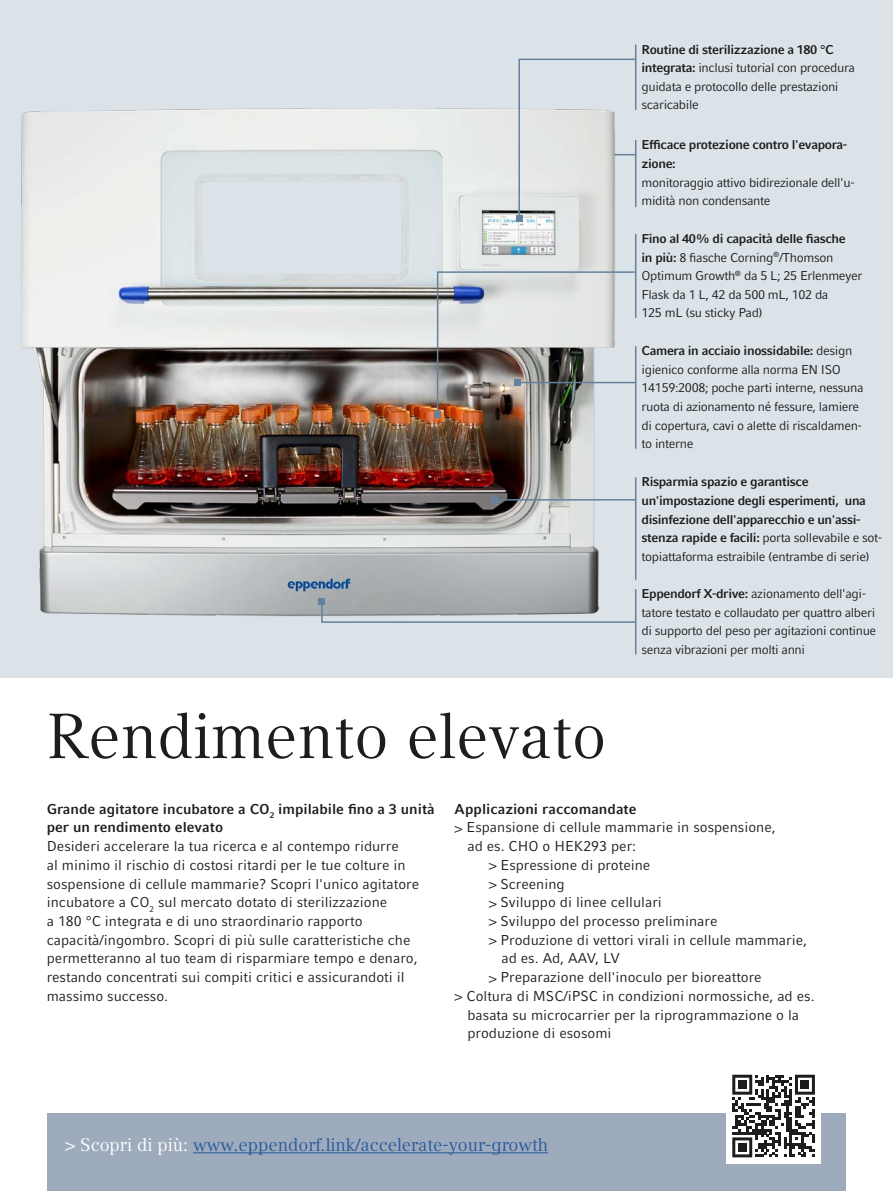
<style>
.page{position:relative;width:893px;height:1191px;background:#fff}
.page>*{position:absolute;margin:0;border:0;box-sizing:border-box;transform-origin:0 0}
._01_Headline_2_34pt{font:63px "Compatil Textfor Eppendorf";color:#1d1d1b}
.t1{font:18px "Compatil Textfor Eppendorf";color:#275b9c}
._03_Body_Copy_no_pi_9_5pt{font:14.25px/18.8px "Compatil Factfor Eppendorf";color:#1d1d1b}
._03_Body_Copy_no_pi_9_5pt-2{font:700 14.25px/18.8px "Compatil Factfor Eppendorf";color:#1d1d1b}
._03_Subtitle_9_5pt{font:700 14.25px "Compatil Factfor Eppendorf";color:#1d1d1b}
._04_Caption_8_5pt{font:12.75px/18.6px "Compatil Factfor Eppendorf";letter-spacing:-.03em;color:#1d1d1b}
._04_Caption_8_5pt-2{font:700 12.75px/18.6px "Compatil Factfor Eppendorf";letter-spacing:-.03em;color:#1d1d1b}
.s1{font-weight:700}
.s2{font-weight:400}
.s3{color:#fff}
</style>
<div class="page">
<div style="left:47px;top:1113px;width:798px;height:78px;background:#9eabbd"></div>
<div style="left:0;top:0;width:893px;height:677px;background:#dbe3e9"></div>
<img style="left:21px;top:108px;width:608px;height:508px">
<hr style="left:635px;top:589px;width:1px;height:65px;background:#66819e">
<svg style="left:319px;top:598px;width:318px;height:25px"></svg>
<hr style="left:635px;top:477px;width:1px;height:103px;background:#66819e">
<hr style="left:494px;top:499px;width:142px;height:1px;background:#66819e">
<svg style="left:491px;top:497px;width:6px;height:6px"></svg>
<hr style="left:635px;top:346px;width:1px;height:103px;background:#66819e">
<hr style="left:635px;top:234px;width:1px;height:84px;background:#66819e">
<hr style="left:635px;top:45px;width:1px;height:65px;background:#66819e">
<img style="left:435px;top:271px;width:201px;height:147px">
<svg style="left:516px;top:58px;width:120px;height:163px"></svg>
<hr style="left:193px;top:1152px;width:355px;height:1px;background:#275b9c">
<div style="left:727px;top:1069px;width:94px;height:94px;background:#fff"></div>
<svg style="left:732px;top:1074px;width:83px;height:83px"></svg>
<div style="left:738px;top:1080px;width:8px;height:9px;background:#1d1d1b"></div>
<div style="left:801px;top:1080px;width:8px;height:9px;background:#1d1d1b"></div>
<div style="left:738px;top:1143px;width:8px;height:8px;background:#1d1d1b"></div>
<hr style="left:635px;top:140px;width:1px;height:67px;background:#66819e">
<p class="_04_Caption_8_5pt" style="left:641px;top:40px;width:215px"><span class="s1">Routine di sterilizzazione a 180 °C integrata:</span> inclusi tutorial con procedura guidata e protocollo delle prestazioni scaricabile</p>
<p class="_04_Caption_8_5pt" style="left:641px;top:136px;width:215px"><span class="s1">Efficace protezione contro l'evapora&shy;zione:<br></span>monitoraggio attivo bidirezionale dell'u&shy;midità non condensante</p>
<p class="_04_Caption_8_5pt" style="left:641px;top:229px;width:222px"><span class="s1">Fino al 40% di capacità delle fiasche<br>in più:</span> 8 fiasche Corning<sup>®</sup>/Thomson<br>Optimum Growth<sup>®</sup> da 5 L; 25 Erlenmeyer<br>Flask da 1 L, 42 da 500 mL, 102 da<br>125 mL (su sticky Pad)</p>
<p class="_04_Caption_8_5pt" style="left:641px;top:341px;width:224px"><span class="s1">Camera in acciaio inossidabile:</span> design igienico conforme alla norma EN ISO 14159:2008; poche parti interne, nessuna ruota di azionamento né fessure, lamiere di copertura, cavi o alette di riscaldamen&shy;to interne</p>
<p class="_04_Caption_8_5pt-2" style="left:641px;top:472px;width:169px">Risparmia spazio e garantisce</p>
<p class="_04_Caption_8_5pt-2" style="left:641px;top:491px;width:242px">un'impostazione degli esperimenti, una disinfezione dell'apparecchio e un'assi&shy;stenza rapide e facili: <span class="s2">porta sollevabile e sot&shy;topiattaforma estraibile (entrambe di serie)</span></p>
<p class="_01_Headline_2_34pt" style="left:47px;top:699px;width:561px">Rendimento elevato</p>
<p class="_04_Caption_8_5pt" style="left:641px;top:584px;width:236px"><span class="s1">Eppendorf X-drive:</span> azionamento dell'agi&shy;tatore testato e collaudato per quattro alberi di supporto del peso per agitazioni continue senza vibrazioni per molti anni</p>
<p class="_03_Body_Copy_no_pi_9_5pt-2" style="left:47px;top:799px;width:390px">Grande agitatore incubatore a CO<sub>2</sub> impilabile fino a 3 unità per un rendimento elevato</p>
<p class="_03_Body_Copy_no_pi_9_5pt" style="left:47px;top:837px;width:374px">Desideri accelerare la tua ricerca e al contempo ridurre<br>al minimo il rischio di costosi ritardi per le tue colture in sospensione di cellule mammarie? Scopri l'unico agitatore incubatore a CO<sub>2</sub> sul mercato dotato di sterilizzazione<br>a 180 °C integrata e di uno straordinario rapporto capacità/ingombro. Scopri di più sulle caratteristiche che permetteranno al tuo team di risparmiare tempo e denaro, restando concentrati sui compiti critici e assicurandoti il massimo successo.</p>
<p class="_03_Subtitle_9_5pt" style="left:455px;top:800px;width:183px">Applicazioni raccomandate</p>
<p class="_03_Body_Copy_no_pi_9_5pt" style="left:467px;top:818px;width:310px;text-indent:-13px">&gt; Espansione di cellule mammarie in sospensione, ad es. CHO o HEK293 per:</p>
<p class="_03_Body_Copy_no_pi_9_5pt" style="left:489px;top:855px;width:163px">&gt; Espressione di proteine</p>
<p class="_03_Body_Copy_no_pi_9_5pt" style="left:489px;top:874px;width:78px">&gt; Screening</p>
<p class="_03_Body_Copy_no_pi_9_5pt" style="left:489px;top:893px;width:175px">&gt; Sviluppo di linee cellulari</p>
<p class="_03_Body_Copy_no_pi_9_5pt" style="left:489px;top:911px;width:230px">&gt; Sviluppo del processo preliminare</p>
<p class="_03_Body_Copy_no_pi_9_5pt" style="left:501px;top:930px;width:307px;text-indent:-13px">&gt; Produzione di vettori virali in cellule mammarie, ad es. Ad, AAV, LV</p>
<p class="_03_Body_Copy_no_pi_9_5pt" style="left:489px;top:967px;width:274px">&gt; Preparazione dell'inoculo per bioreattore</p>
<p class="_03_Body_Copy_no_pi_9_5pt" style="left:467px;top:986px;width:349px;text-indent:-13px">&gt; Coltura di MSC/iPSC in condizioni normossiche, ad es. basata su microcarrier per la riprogrammazione o la produzione di esosomi</p>
<p class="t1" style="left:65px;top:1134px;width:485px"><span class="s3">&gt; Scopri di più:</span> www.eppendorf.link/accelerate-your-growth</p>
</div>
